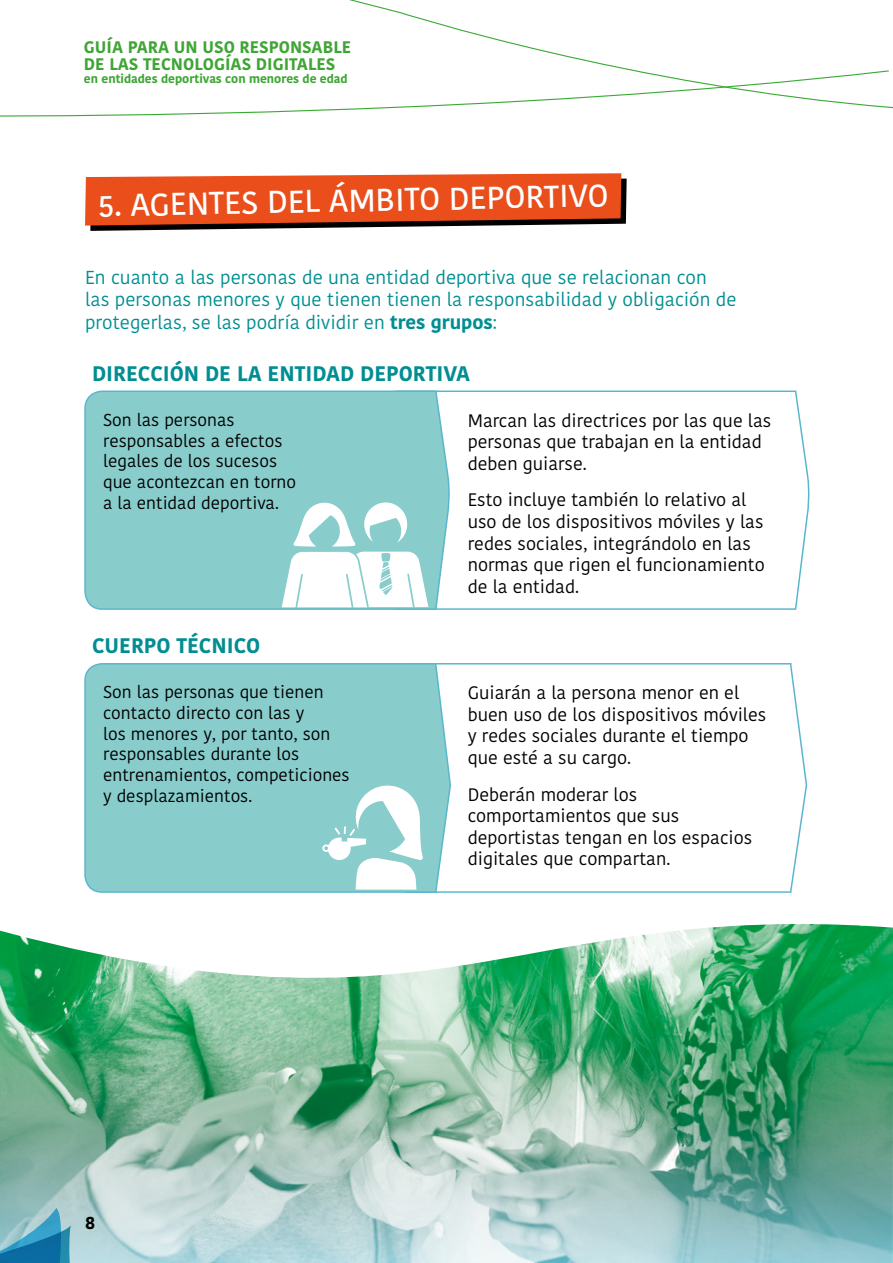
<style>
.page{position:relative;width:893px;height:1263px;background:#fff}
.page>*{position:absolute;margin:0;border:0;box-sizing:border-box;transform-origin:0 0}
.t1{font:500 31.5px "Kohinoor Bangla";color:#fff}
.t2{font:700 21px "Kohinoor Bangla";color:#008e92}
.t3{font:18.75px/22.5px "Kohinoor Bangla";color:#008e92}
.t4{font:18px/21.6px "Kohinoor Bangla";color:#000}
.t5{font:700 18px "Kohinoor Bangla";color:#000}
.t6{font:17.25px/20.7px "Kohinoor Bangla";color:#000}
.t7{font:700 16.65px/17.4px "Kohinoor Bangla";color:#3fa535}
.t8{font:700 12px "Kohinoor Bangla";color:#3fa535}
.s1{font-weight:700}
</style>
<div class="page">
<svg style="left:450px;top:390px;width:360px;height:220px"></svg>
<div style="left:84px;top:390px;width:366px;height:220px;background:#8cc"></div>
<img style="left:0;top:924px;width:893px;height:339px">
<svg style="left:452px;top:663px;width:356px;height:230px"></svg>
<div style="left:84px;top:663px;width:368px;height:230px;background:#8cc"></div>
<svg style="left:322px;top:782px;width:101px;height:108px"></svg>
<svg style="left:282px;top:502px;width:146px;height:105px"></svg>
<svg style="left:85px;top:173px;width:542px;height:58px;background:#d45830"></svg>
<svg style="left:0;top:1208px;width:71px;height:55px;background:#549eba"></svg>
<svg style="left:0;top:109px;width:368px;height:8px"></svg>
<svg style="left:339px;top:0;width:554px;height:109px"></svg>
<p class="t7" style="left:84px;top:37px;width:269px">GUÍA PARA UN USO RESPONSABLE<br>DE LAS TECNOLOGÍAS DIGITALES</p>
<p class="t8" style="left:84px;top:68px;width:265px">en entidades deportivas con menores de edad</p>
<h1 class="t1" style="left:98px;top:180px;width:512px;rotate:-1deg">5. AGENTES DEL ÁMBITO DEPORTIVO</h1>
<p class="t3" style="left:85px;top:265px;width:653px">En cuanto a las personas de una entidad deportiva que se relacionan con<br>las personas menores y que tienen tienen la responsabilidad y obligación de protegerlas, se las podría dividir en <span class="s1">tres grupos</span>:</p>
<p class="t2" style="left:92px;top:355px;width:380px">DIRECCIÓN DE LA ENTIDAD DEPORTIVA</p>
<p class="t6" style="left:103px;top:409px;width:195px">Son las personas responsables a efectos legales de los sucesos que acontezcan en torno a la entidad deportiva.</p>
<p class="t4" style="left:468px;top:409px;width:305px">Marcan las directrices por las que las personas que trabajan en la entidad deben guiarse.</p>
<p class="t4" style="left:468px;top:489px;width:299px">Esto incluye también lo relativo al uso de los dispositivos móviles y las redes sociales, integrándolo en las normas que rigen el funcionamiento de la entidad.</p>
<p class="t2" style="left:92px;top:627px;width:170px">CUERPO TÉCNICO</p>
<p class="t6" style="left:103px;top:682px;width:248px">Son las personas que tienen contacto directo con las y<br>los menores y, por tanto, son responsables durante los entrenamientos, competiciones y desplazamientos.</p>
<p class="t4" style="left:468px;top:682px;width:300px">Guiarán a la persona menor en el buen uso de los dispositivos móviles y redes sociales durante el tiempo que esté a su cargo.</p>
<p class="t4" style="left:468px;top:783px;width:286px">Deberán moderar los comportamientos que sus deportistas tengan en los espacios digitales que compartan.</p>
<p class="t5" style="left:85px;top:1206px;width:12px">8</p>
</div>
